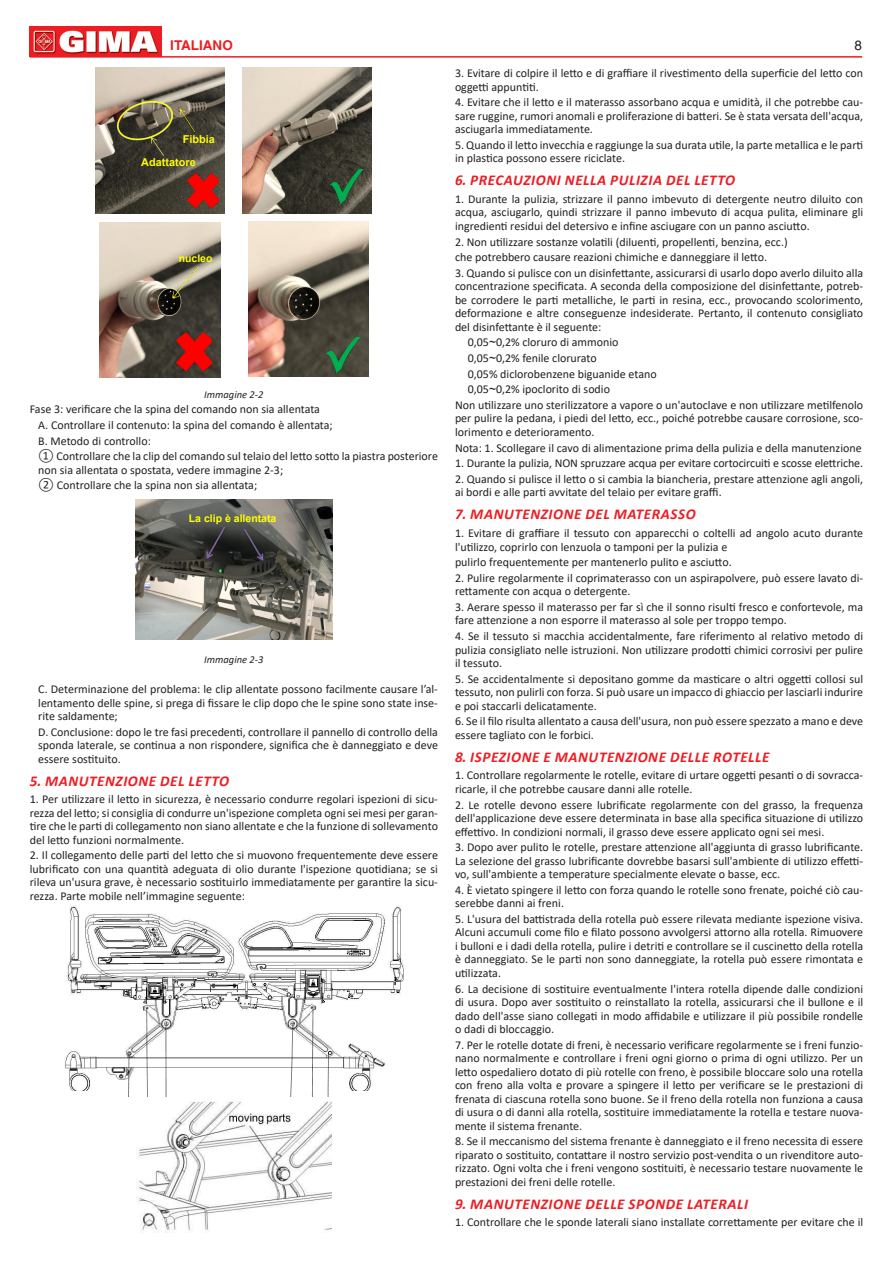
<style>
.page{position:relative;width:893px;height:1263px;background:#fff}
.page>*{position:absolute;margin:0;border:0;box-sizing:border-box;transform-origin:0 0}
.CAPITOLO{font:italic 700 15px "Calibri";letter-spacing:.04em;color:#ee1d23}
.t1{font:700 13.5px "Helvetica LT Std";color:#ee1d23}
.t2{font:13.5px "Helvetica LT Std";color:#231f20}
.Testo{font:12px/13.5px "Calibri";color:#231f20;text-align:justify}
.t3{font:700 10.95px "Arial";color:#ff0}
.t4{font:700 10.5px "Arial";color:#ff0}
.Testo_Figure{font:italic 10.5px "Calibri";color:#231f20}
.s1{font-family:"Arial"}
</style>
<div class="page">
<hr style="left:30px;top:56px;width:832px;height:2px;background:#ee1d23">
<img style="left:30px;top:27px;width:132px;height:29px">
<img style="left:96px;top:67px;width:129px;height:146px">
<img style="left:118px;top:101px;width:54px;height:54px">
<img style="left:180px;top:109px;width:14px;height:23px">
<img style="left:187px;top:173px;width:32px;height:35px">
<img style="left:243px;top:68px;width:129px;height:146px">
<img style="left:330px;top:169px;width:36px;height:35px">
<img style="left:248px;top:222px;width:120px;height:155px">
<img style="left:326px;top:338px;width:36px;height:34px">
<img style="left:99px;top:222px;width:122px;height:156px">
<img style="left:177px;top:332px;width:35px;height:39px">
<img style="left:172px;top:267px;width:26px;height:31px">
<img style="left:135px;top:500px;width:197px;height:140px">
<img style="left:242px;top:529px;width:23px;height:32px">
<img style="left:205px;top:527px;width:22px;height:34px">
<img style="left:64px;top:906px;width:340px;height:185px">
<img style="left:129px;top:1007px;width:200px;height:89px">
<img style="left:136px;top:1102px;width:195px;height:129px">
<p class="t1" style="left:170px;top:37px;width:64px">ITALIANO</p>
<p class="t2" style="left:855px;top:37px;width:9px">8</p>
<p class="Testo" style="left:455px;top:66px;width:410px">3. Evitare di colpire il letto e di graffiare il rivestimento della superficie del letto con oggetti appuntiti.</p>
<p class="Testo" style="left:455px;top:95px;width:410px">4. Evitare che il letto e il materasso assorbano acqua e umidità, il che potrebbe cau&shy;sare ruggine, rumori anomali e proliferazione di batteri. Se è stata versata dell'acqua, asciugarla immediatamente.</p>
<p class="Testo" style="left:455px;top:138px;width:410px">5. Quando il letto invecchia e raggiunge la sua durata utile, la parte metallica e le parti in plastica possono essere riciclate.</p>
<p class="CAPITOLO" style="left:455px;top:170px;width:282px">6. PRECAUZIONI NELLA PULIZIA DEL LETTO</p>
<p class="Testo" style="left:455px;top:192px;width:410px">1. Durante la pulizia, strizzare il panno imbevuto di detergente neutro diluito con acqua, asciugarlo, quindi strizzare il panno imbevuto di acqua pulita, eliminare gli ingredienti residui del detersivo e infine asciugare con un panno asciutto.</p>
<p class="Testo" style="left:455px;top:235px;width:334px">2. Non utilizzare sostanze volatili (diluenti, propellenti, benzina, ecc.)</p>
<p class="Testo" style="left:455px;top:250px;width:314px">che potrebbero causare reazioni chimiche e danneggiare il letto.</p>
<p class="Testo" style="left:455px;top:266px;width:410px">3. Quando si pulisce con un disinfettante, assicurarsi di usarlo dopo averlo diluito alla concentrazione specificata. A seconda della composizione del disinfettante, potreb&shy;be corrodere le parti metalliche, le parti in resina, ecc., provocando scolorimento, deformazione e altre conseguenze indesiderate. Pertanto, il contenuto consigliato del disinfettante è il seguente:</p>
<p class="Testo" style="left:468px;top:335px;width:152px">0,05<span class="s1">~</span>0,2% cloruro di ammonio</p>
<p class="Testo" style="left:468px;top:351px;width:130px">0,05<span class="s1">~</span>0,2% fenile clorurato</p>
<p class="Testo" style="left:468px;top:367px;width:191px">0,05% diclorobenzene biguanide etano</p>
<p class="Testo" style="left:468px;top:382px;width:144px">0,05<span class="s1">~</span>0,2% ipoclorito di sodio</p>
<p class="Testo" style="left:455px;top:398px;width:410px">Non utilizzare uno sterilizzatore a vapore o un'autoclave e non utilizzare metilfenolo per pulire la pedana, i piedi del letto, ecc., poiché potrebbe causare corrosione, sco&shy;lorimento e deterioramento.</p>
<p class="Testo" style="left:455px;top:441px;width:408px">Nota: 1. Scollegare il cavo di alimentazione prima della pulizia e della manutenzione</p>
<p class="Testo" style="left:455px;top:456px;width:410px">1. Durante la pulizia, NON spruzzare acqua per evitare cortocircuiti e scosse elettriche.</p>
<p class="Testo" style="left:455px;top:472px;width:410px">2. Quando si pulisce il letto o si cambia la biancheria, prestare attenzione agli angoli, ai bordi e alle parti avvitate del telaio per evitare graffi.</p>
<p class="CAPITOLO" style="left:455px;top:504px;width:242px">7. MANUTENZIONE DEL MATERASSO</p>
<p class="Testo" style="left:455px;top:526px;width:410px">1. Evitare di graffiare il tessuto con apparecchi o coltelli ad angolo acuto durante l'utilizzo, coprirlo con lenzuola o tamponi per la pulizia e</p>
<p class="Testo" style="left:455px;top:555px;width:278px">pulirlo frequentemente per mantenerlo pulito e asciutto.</p>
<p class="Testo" style="left:455px;top:571px;width:410px">2. Pulire regolarmente il coprimaterasso con un aspirapolvere, può essere lavato di&shy;rettamente con acqua o detergente.</p>
<p class="Testo" style="left:455px;top:600px;width:410px">3. Aerare spesso il materasso per far sì che il sonno risulti fresco e confortevole, ma fare attenzione a non esporre il materasso al sole per troppo tempo.</p>
<p class="Testo" style="left:455px;top:629px;width:410px">4. Se il tessuto si macchia accidentalmente, fare riferimento al relativo metodo di pulizia consigliato nelle istruzioni. Non utilizzare prodotti chimici corrosivi per pulire il tessuto.</p>
<p class="Testo" style="left:455px;top:672px;width:410px">5. Se accidentalmente si depositano gomme da masticare o altri oggetti collosi sul tessuto, non pulirli con forza. Si può usare un impacco di ghiaccio per lasciarli indurire e poi staccarli delicatamente.</p>
<p class="Testo" style="left:455px;top:714px;width:410px">6. Se il filo risulta allentato a causa dell'usura, non può essere spezzato a mano e deve essere tagliato con le forbici.</p>
<p class="CAPITOLO" style="left:455px;top:746px;width:316px">8. ISPEZIONE E MANUTENZIONE DELLE ROTELLE</p>
<p class="Testo" style="left:455px;top:768px;width:410px">1. Controllare regolarmente le rotelle, evitare di urtare oggetti pesanti o di sovracca&shy;ricarle, il che potrebbe causare danni alle rotelle.</p>
<p class="Testo" style="left:455px;top:797px;width:410px">2. Le rotelle devono essere lubrificate regolarmente con del grasso, la frequenza dell'applicazione deve essere determinata in base alla specifica situazione di utilizzo effettivo. In condizioni normali, il grasso deve essere applicato ogni sei mesi.</p>
<p class="Testo" style="left:455px;top:840px;width:410px">3. Dopo aver pulito le rotelle, prestare attenzione all'aggiunta di grasso lubrificante.<br>La selezione del grasso lubrificante dovrebbe basarsi sull'ambiente di utilizzo effetti&shy;vo, sull'ambiente a temperature specialmente elevate o basse, ecc.</p>
<p class="Testo" style="left:455px;top:883px;width:410px">4. È vietato spingere il letto con forza quando le rotelle sono frenate, poiché ciò cau&shy;serebbe danni ai freni.</p>
<p class="Testo" style="left:455px;top:912px;width:410px">5. L'usura del battistrada della rotella può essere rilevata mediante ispezione visiva.<br>Alcuni accumuli come filo e filato possono avvolgersi attorno alla rotella. Rimuovere i bulloni e i dadi della rotella, pulire i detriti e controllare se il cuscinetto della rotella è danneggiato. Se le parti non sono danneggiate, la rotella può essere rimontata e utilizzata.</p>
<p class="Testo" style="left:455px;top:981px;width:410px">6. La decisione di sostituire eventualmente l'intera rotella dipende dalle condizioni di usura. Dopo aver sostituito o reinstallato la rotella, assicurarsi che il bullone e il dado dell'asse siano collegati in modo affidabile e utilizzare il più possibile rondelle o dadi di bloccaggio.</p>
<p class="Testo" style="left:455px;top:1038px;width:410px">7. Per le rotelle dotate di freni, è necessario verificare regolarmente se i freni funzio&shy;nano normalmente e controllare i freni ogni giorno o prima di ogni utilizzo. Per un letto ospedaliero dotato di più rotelle con freno, è possibile bloccare solo una rotella con freno alla volta e provare a spingere il letto per verificare se le prestazioni di frenata di ciascuna rotella sono buone. Se il freno della rotella non funziona a causa di usura o di danni alla rotella, sostituire immediatamente la rotella e testare nuova&shy;mente il sistema frenante.</p>
<p class="Testo" style="left:455px;top:1134px;width:410px">8. Se il meccanismo del sistema frenante è danneggiato e il freno necessita di essere riparato o sostituito, contattare il nostro servizio post-vendita o un rivenditore auto&shy;rizzato. Ogni volta che i freni vengono sostituiti, è necessario testare nuovamente le prestazioni dei freni delle rotelle.</p>
<p class="CAPITOLO" style="left:455px;top:1193px;width:295px">9. MANUTENZIONE DELLE SPONDE LATERALI</p>
<p class="Testo" style="left:455px;top:1215px;width:410px">1. Controllare che le sponde laterali siano installate correttamente per evitare che il</p>
<p class="t3" style="left:183px;top:131px;width:34px">Fibbia</p>
<p class="t3" style="left:141px;top:155px;width:56px">Adattatore</p>
<p class="t4" style="left:179px;top:251px;width:35px">nucleo</p>
<p class="Testo_Figure" style="left:204px;top:387px;width:61px">Immagine 2-2</p>
<p class="Testo" style="left:30px;top:402px;width:292px">Fase 3: verificare che la spina del comando non sia allentata</p>
<p class="Testo" style="left:38px;top:418px;width:296px">A. Controllare il contenuto: la spina del comando è allentata;</p>
<p class="Testo" style="left:38px;top:434px;width:114px">B. Metodo di controllo:</p>
<p class="Testo" style="left:38px;top:449px;width:401px">① Controllare che la clip del comando sul telaio del letto sotto la piastra posteriore non sia allentata o spostata, vedere immagine 2-3;</p>
<p class="Testo" style="left:38px;top:478px;width:220px">② Controllare che la spina non sia allentata;</p>
<p class="t4" style="left:189px;top:511px;width:89px">La clip è allentata</p>
<p class="Testo_Figure" style="left:204px;top:652px;width:61px">Immagine 2-3</p>
<p class="Testo" style="left:38px;top:682px;width:401px">C. Determinazione del problema: le clip allentate possono facilmente causare l’al&shy;lentamento delle spine, si prega di fissare le clip dopo che le spine sono state inse&shy;rite saldamente;</p>
<p class="Testo" style="left:38px;top:725px;width:401px">D. Conclusione: dopo le tre fasi precedenti, controllare il pannello di controllo della sponda laterale, se continua a non rispondere, significa che è danneggiato e deve essere sostituito.</p>
<p class="CAPITOLO" style="left:30px;top:770px;width:201px">5. MANUTENZIONE DEL LETTO</p>
<p class="Testo" style="left:30px;top:792px;width:410px">1. Per utilizzare il letto in sicurezza, è necessario condurre regolari ispezioni di sicu&shy;rezza del letto; si consiglia di condurre un'ispezione completa ogni sei mesi per garan&shy;tire che le parti di collegamento non siano allentate e che la funzione di sollevamento del letto funzioni normalmente.</p>
<p class="Testo" style="left:30px;top:848px;width:410px">2. Il collegamento delle parti del letto che si muovono frequentemente deve essere lubrificato con una quantità adeguata di olio durante l'ispezione quotidiana; se si rileva un'usura grave, è necessario sostituirlo immediatamente per garantire la sicu&shy;rezza. Parte mobile nell’immagine seguente:</p>
</div>
